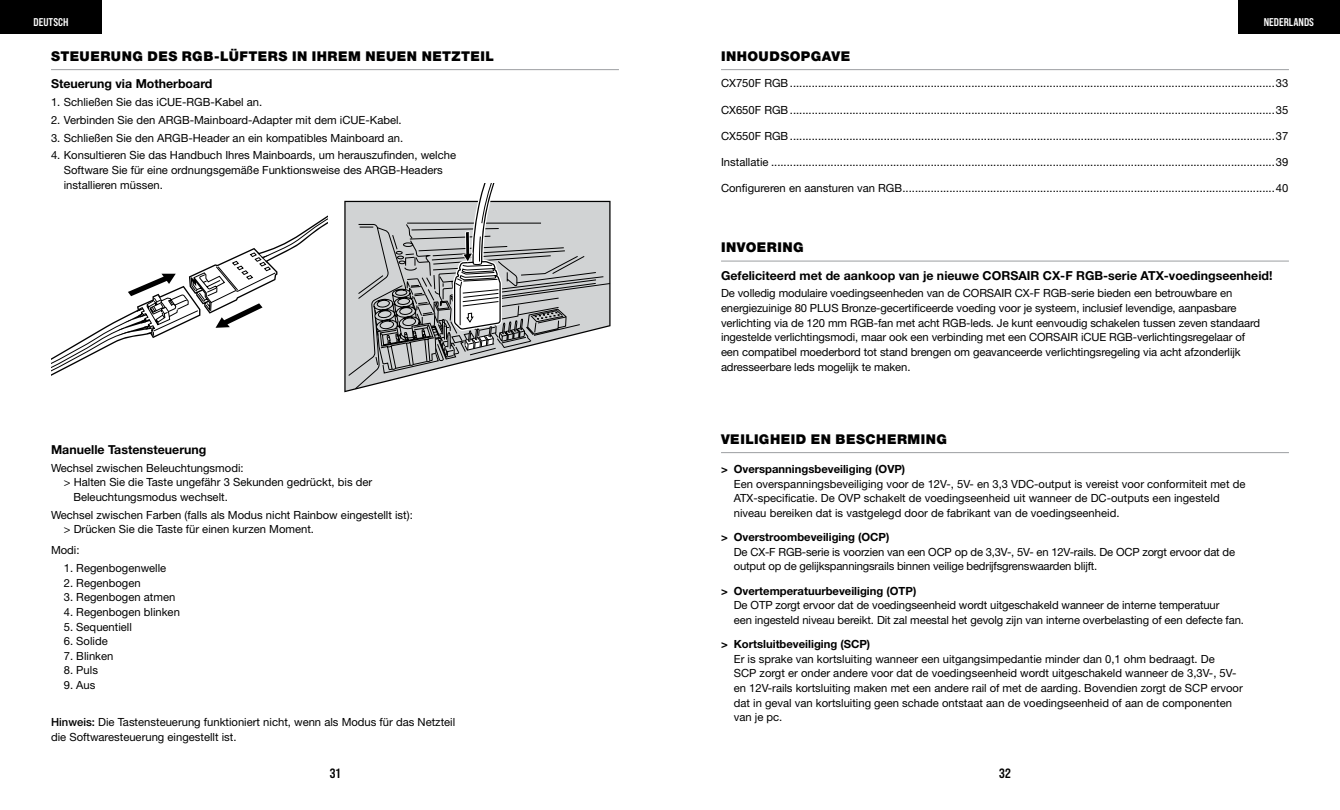
<style>
.page{position:relative;width:1340px;height:810px;background:#fff}
.page>*{position:absolute;margin:0;border:0;box-sizing:border-box;transform-origin:0 0}
.t1{font:900 13.5px "Helvetica Neue LT Pro";letter-spacing:.035em;color:#000}
.t2{font:13.5px "Bebas Neue Pro Sm E Bd";color:#000}
.t3{font:700 12.38px "Helvetica Neue LT Pro";color:#000}
.t4{font:11.25px/14.6px "Helvetica Neue LT Pro";color:#000}
.t5{font:700 11.25px "Helvetica Neue LT Pro";color:#000}
.t6{font:11.25px "Bebas Neue Pro Sm E Bd";color:#fff}
.s1{font-weight:500}
</style>
<div class="page">
<svg style="left:51px;top:216px;width:276px;height:160px"></svg>
<svg style="left:348px;top:184px;width:262px;height:208px"></svg>
<div style="left:1237px;top:0;width:102px;height:34px;background:#000"></div>
<div style="left:0;top:0;width:102px;height:34px;background:#000"></div>
<hr style="left:51px;top:69px;width:568px;height:1px;background:#a7a9ac">
<hr style="left:721px;top:69px;width:567px;height:1px;background:#a7a9ac">
<hr style="left:721px;top:452px;width:567px;height:1px;background:#a7a9ac">
<hr style="left:721px;top:261px;width:567px;height:1px;background:#a7a9ac">
<p class="t6" style="left:34px;top:15px;width:36px">DEUTSCH</p>
<p class="t1" style="left:51px;top:48px;width:444px">STEUERUNG DES RGB-LÜFTERS IN IHREM NEUEN NETZTEIL</p>
<p class="t3" style="left:51px;top:76px;width:163px">Steuerung via Motherboard</p>
<p class="t4" style="left:51px;top:94px;width:213px">1. Schließen Sie das iCUE-RGB-Kabel an.</p>
<p class="t4" style="left:51px;top:112px;width:352px">2. Verbinden Sie den ARGB-Mainboard-Adapter mit dem iCUE-Kabel.</p>
<p class="t4" style="left:51px;top:130px;width:354px">3. Schließen Sie den ARGB-Header an ein kompatibles Mainboard an.</p>
<p class="t4" style="left:64px;top:148px;width:394px;text-indent:-13px">4. Konsultieren Sie das Handbuch Ihres Mainboards, um herauszufinden, welche<br>Software Sie für eine ordnungsgemäße Funktionsweise des ARGB-Headers installieren müssen.</p>
<p class="t3" style="left:51px;top:442px;width:157px">Manuelle Tastensteuerung</p>
<p class="t4" style="left:51px;top:460px;width:194px">Wechsel zwischen Beleuchtungsmodi:</p>
<p class="t4" style="left:64px;top:475px;width:310px">&gt; Halten Sie die Taste ungefähr 3 Sekunden gedrückt, bis der</p>
<p class="t4" style="left:73px;top:489px;width:156px">Beleuchtungsmodus wechselt.</p>
<p class="t4" style="left:64px;top:507px;width:350px;text-indent:-13px">Wechsel zwischen Farben (falls als Modus nicht Rainbow eingestellt ist): &gt; Drücken Sie die Taste für einen kurzen Moment.</p>
<p class="t4" style="left:51px;top:543px;width:30px">Modi:</p>
<p class="t4" style="left:64px;top:560px;width:104px">1. Regenbogenwelle</p>
<p class="t4" style="left:64px;top:575px;width:78px">2. Regenbogen</p>
<p class="t4" style="left:64px;top:590px;width:113px">3. Regenbogen atmen</p>
<p class="t4" style="left:64px;top:604px;width:118px">4. Regenbogen blinken</p>
<p class="t4" style="left:64px;top:619px;width:70px">5. Sequentiell</p>
<p class="t4" style="left:64px;top:634px;width:45px">6. Solide</p>
<p class="t4" style="left:64px;top:648px;width:51px">7. Blinken</p>
<p class="t4" style="left:64px;top:663px;width:36px">8. Puls</p>
<p class="t4" style="left:64px;top:677px;width:33px">9. Aus</p>
<p class="t4" style="left:51px;top:714px;width:406px"><span class="s1">Hinweis:</span> Die Tastensteuerung funktioniert nicht, wenn als Modus für das Netzteil die Softwaresteuerung eingestellt ist.</p>
<p class="t6" style="left:1263px;top:15px;width:52px">NEDERLANDS</p>
<p class="t1" style="left:721px;top:48px;width:131px">INHOUDSOPGAVE</p>
<p class="t4" style="left:721px;top:76px;width:569px">CX750F RGB...........................................................................................................................................................33</p>
<p class="t4" style="left:721px;top:102px;width:569px">CX650F RGB...........................................................................................................................................................35</p>
<p class="t4" style="left:721px;top:128px;width:569px">CX550F RGB...........................................................................................................................................................37</p>
<p class="t4" style="left:721px;top:154px;width:569px">Installatie .................................................................................................................................................................39</p>
<p class="t4" style="left:721px;top:181px;width:569px">Configureren en aansturen van RGB.......................................................................................................................40</p>
<p class="t1" style="left:721px;top:239px;width:84px">INVOERING</p>
<p class="t3" style="left:721px;top:268px;width:553px">Gefeliciteerd met de aankoop van je nieuwe CORSAIR CX-F RGB-serie ATX-voedingseenheid!</p>
<p class="t4" style="left:721px;top:286px;width:540px">De volledig modulaire voedingseenheden van de CORSAIR CX-F RGB-serie bieden een betrouwbare en energiezuinige 80 PLUS Bronze-gecertificeerde voeding voor je systeem, inclusief levendige, aanpasbare verlichting via de 120 mm RGB-fan met acht RGB-leds. Je kunt eenvoudig schakelen tussen zeven standaard ingestelde verlichtingsmodi, maar ook een verbinding met een CORSAIR iCUE RGB-verlichtingsregelaar of een compatibel moederbord tot stand brengen om geavanceerde verlichtingsregeling via acht afzonderlijk adresseerbare leds mogelijk te maken.</p>
<p class="t1" style="left:721px;top:431px;width:227px">VEILIGHEID EN BESCHERMING</p>
<p class="t5" style="left:721px;top:462px;width:186px">&gt; Overspanningsbeveiliging (OVP)</p>
<p class="t4" style="left:733px;top:476px;width:513px">Een overspanningsbeveiliging voor de 12V-, 5V- en 3,3 VDC-output is vereist voor conformiteit met de<br>ATX-specificatie. De OVP schakelt de voedingseenheid uit wanneer de DC-outputs een ingesteld niveau bereiken dat is vastgelegd door de fabrikant van de voedingseenheid.</p>
<p class="t5" style="left:721px;top:530px;width:170px">&gt; Overstroombeveiliging (OCP)</p>
<p class="t4" style="left:733px;top:544px;width:503px">De CX-F RGB-serie is voorzien van een OCP op de 3,3V-, 5V- en 12V-rails. De OCP zorgt ervoor dat de output op de gelijkspanningsrails binnen veilige bedrijfsgrenswaarden blijft.</p>
<p class="t5" style="left:721px;top:584px;width:197px">&gt; Overtemperatuurbeveiliging (OTP)</p>
<p class="t4" style="left:733px;top:598px;width:512px">De OTP zorgt ervoor dat de voedingseenheid wordt uitgeschakeld wanneer de interne temperatuur<br>een ingesteld niveau bereikt. Dit zal meestal het gevolg zijn van interne overbelasting of een defecte fan.</p>
<p class="t5" style="left:721px;top:637px;width:151px">&gt; Kortsluitbeveiliging (SCP)</p>
<p class="t4" style="left:733px;top:651px;width:510px">Er is sprake van kortsluiting wanneer een uitgangsimpedantie minder dan 0,1 ohm bedraagt. De<br>SCP zorgt er onder andere voor dat de voedingseenheid wordt uitgeschakeld wanneer de 3,3V-, 5V&shy;en 12V-rails kortsluiting maken met een andere rail of met de aarding. Bovendien zorgt de SCP ervoor dat in geval van kortsluiting geen schade ontstaat aan de voedingseenheid of aan de componenten van je pc.</p>
<p class="t2" style="left:330px;top:765px;width:12px">31</p>
<p class="t2" style="left:999px;top:765px;width:13px">32</p>
</div>
